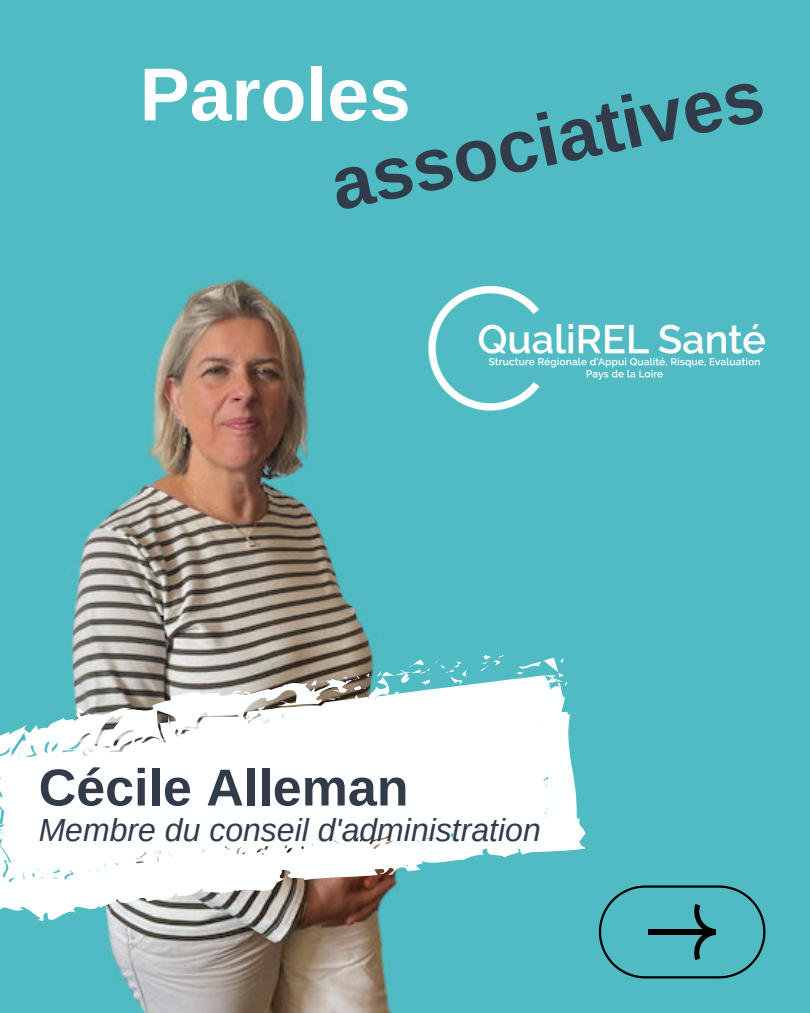
<style>
.page{position:relative;width:810px;height:1013px;background:#fff}
.page>*{position:absolute;margin:0;border:0;box-sizing:border-box;transform-origin:0 0}
.t1{font:700 75px "Arimo";color:#fff}
.t2{font:700 74px "Arimo";color:#323b4a}
.t3{font:700 52px "Arimo";color:#323b4a}
.t4{font:italic 32px "Arimo";color:#323b4a}
</style>
<div class="page">
<div style="left:0;top:0;width:810px;height:1012px;background:#50bbc2"></div>
<img style="left:39px;top:279px;width:560px;height:733px">
<svg style="left:599px;top:885px;width:166px;height:93px"></svg>
<svg style="left:480px;top:655px;width:24px;height:15px"></svg>
<svg style="left:0;top:676px;width:585px;height:244px;background:#d7e6e6"></svg>
<svg style="left:1px;top:832px;width:4px;height:5px"></svg>
<svg style="left:200px;top:849px;width:5px;height:5px"></svg>
<svg style="left:311px;top:659px;width:157px;height:42px"></svg>
<svg style="left:258px;top:706px;width:8px;height:4px"></svg>
<svg style="left:282px;top:712px;width:4px;height:5px"></svg>
<svg style="left:260px;top:718px;width:13px;height:4px"></svg>
<svg style="left:168px;top:716px;width:2px;height:8px"></svg>
<svg style="left:82px;top:746px;width:12px;height:8px"></svg>
<svg style="left:517px;top:657px;width:50px;height:29px"></svg>
<svg style="left:99px;top:864px;width:8px;height:5px"></svg>
<svg style="left:153px;top:851px;width:8px;height:2px"></svg>
<img style="left:405px;top:279px;width:361px;height:202px">
<h1 class="t1" style="left:140px;top:43px;width:272px">Paroles</h1>
<h2 class="t2" style="left:321px;top:136px;width:442px;rotate:-12deg">associatives</h2>
<h3 class="t3" style="left:39px;top:751px;width:371px">Cécile Alleman</h3>
<p class="t4" style="left:39px;top:808px;width:504px">Membre du conseil d'administration</p>
</div>
